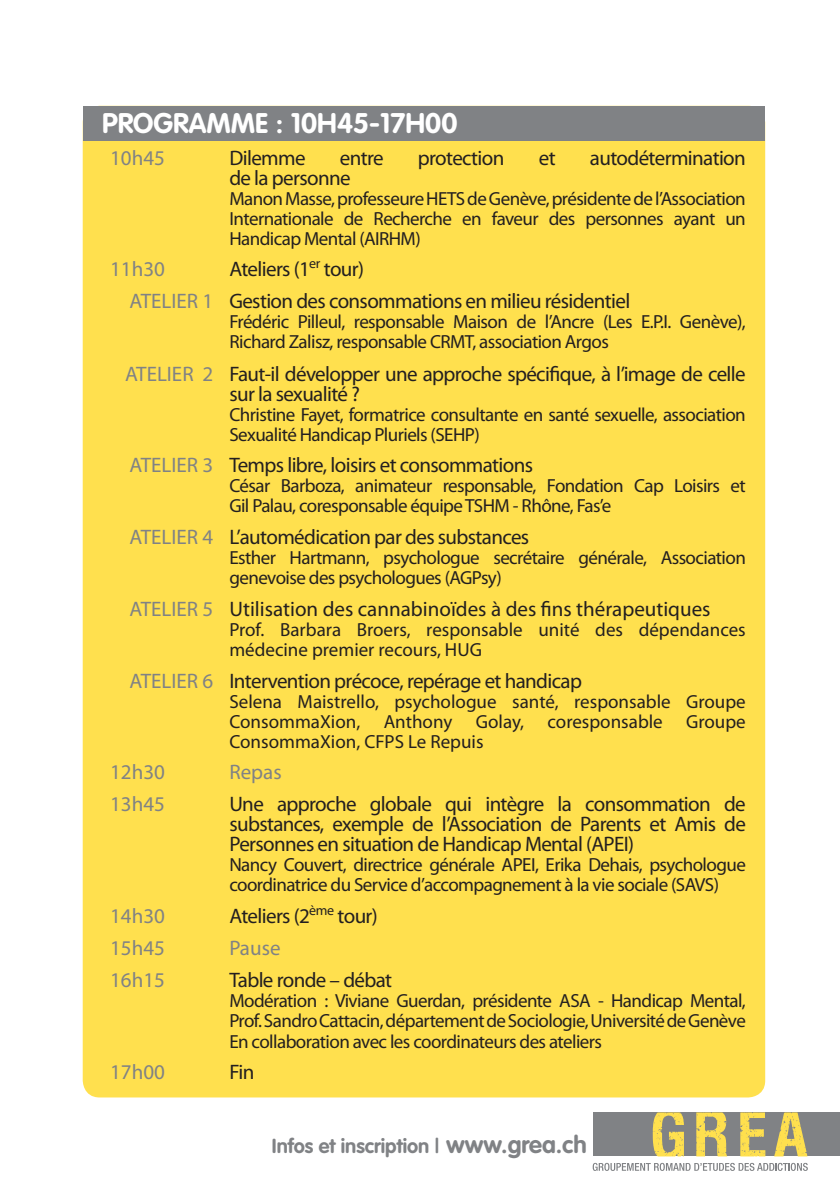
<style>
.page{position:relative;width:840px;height:1191px;background:#fff}
.page>*{position:absolute;margin:0;border:0;box-sizing:border-box;transform-origin:0 0}
.t1{font:700 28px "VAG Rounded";color:#fff}
.t2{font:21px/20px "Myriad Pro";letter-spacing:-.03em;color:#231f20}
.t3{font:21px "Myriad Pro";color:#231f20}
.t4{font:21px "Myriad Pro";color:#808285}
.t5{font:700 20px "VAG Rounded";color:#808285}
.t6{font:19px/20px "Myriad Pro";letter-spacing:-.03em;color:#231f20}
.t7{font:19px/20px "Myriad Pro";color:#231f20}
.s1{color:#808285}
.s2{font-size:24px}
</style>
<div class="page">
<div style="left:83px;top:106px;width:681px;height:991px;background:#ffe04e;border-radius:17px"></div>
<div style="left:83px;top:106px;width:681px;height:34px;background:#808285"></div>
<div style="left:714px;top:1112px;width:125px;height:44px;background:#808285"></div>
<div style="left:592px;top:1112px;width:215px;height:44px;background:#808285"></div>
<svg style="left:652px;top:1112px;width:31px;height:44px"></svg>
<svg style="left:696px;top:1112px;width:31px;height:44px"></svg>
<svg style="left:740px;top:1112px;width:25px;height:44px"></svg>
<svg style="left:774px;top:1112px;width:33px;height:44px"></svg>
<svg style="left:592px;top:1162px;width:215px;height:8px"></svg>
<h1 class="t1" style="left:102px;top:107px;width:356px">PROGRAMME : 10H45-17H00</h1>
<p class="t4" style="left:110px;top:145px;width:56px">10h45</p>
<p class="t2" style="left:229px;top:147px;width:78px">Dilemme</p>
<p class="t2" style="left:339px;top:147px;width:45px">entre</p>
<p class="t2" style="left:417px;top:147px;width:88px">protection</p>
<p class="t2" style="left:538px;top:147px;width:18px">et</p>
<p class="t2" style="left:589px;top:147px;width:157px">autodétermination</p>
<p class="t2" style="left:229px;top:167px;width:123px">de la personne</p>
<p class="t6" style="left:229px;top:188px;width:517px;text-align:justify">Manon Masse, professeure HETS de Genève, présidente de l’Association Internationale de Recherche en faveur des personnes ayant un Handicap Mental (AIRHM)</p>
<p class="t4" style="left:110px;top:256px;width:56px">11h30</p>
<p class="t2" style="left:129px;top:253px;width:502px;line-height:32px;text-indent:100px">Ateliers (1<sup>er</sup> tour)<br><span class="s1">ATELIER 1</span> Gestion des consommations en milieu résidentiel</p>
<p class="t6" style="left:229px;top:312px;width:517px">Frédéric Pilleul, responsable Maison de l’Ancre (Les E.P.I. Genève),<br>Richard Zalisz, responsable CRMT, association Argos</p>
<p class="t2" style="left:229px;top:363px;width:517px;text-indent:-104px"><span class="s1">ATELIER 2</span> Faut-il développer une approche spécifique, à l’image de celle sur la sexualité ?</p>
<p class="t6" style="left:229px;top:404px;width:517px">Christine Fayet, formatrice consultante en santé sexuelle, association<br>Sexualité Handicap Pluriels (SEHP)</p>
<p class="t2" style="left:129px;top:455px;width:405px"><span class="s1">ATELIER 3</span> Temps libre, loisirs et consommations</p>
<p class="t6" style="left:229px;top:475px;width:517px">César Barboza, animateur responsable, Fondation Cap Loisirs et<br>Gil Palau, coresponsable équipe TSHM - Rhône, Fas’e</p>
<p class="t2" style="left:129px;top:527px;width:401px"><span class="s1">ATELIER 4</span> L’automédication par des substances</p>
<p class="t6" style="left:229px;top:547px;width:517px">Esther Hartmann, psychologue secrétaire générale, Association genevoise des psychologues (AGPsy)</p>
<p class="t3" style="left:129px;top:596px;width:582px"><span class="s1">ATELIER 5</span> Utilisation des cannabinoïdes à des fins thérapeutiques</p>
<p class="t7" style="left:229px;top:619px;width:517px">Prof. Barbara Broers, responsable unité des dépendances médecine premier recours, HUG</p>
<p class="t2" style="left:129px;top:670px;width:454px"><span class="s1">ATELIER 6</span> Intervention précoce, repérage et handicap</p>
<p class="t6" style="left:229px;top:691px;width:517px;text-align:justify">Selena Maistrello, psychologue santé, responsable Groupe ConsommaXion, Anthony Golay, coresponsable Groupe ConsommaXion, CFPS Le Repuis</p>
<p class="t4" style="left:110px;top:759px;width:56px">12h30</p>
<p class="t4" style="left:229px;top:759px;width:54px">Repas</p>
<p class="t4" style="left:110px;top:791px;width:56px">13h45</p>
<p class="t2" style="left:229px;top:794px;width:517px;text-align:justify">Une approche globale qui intègre la consommation de substances, exemple de l’Association de Parents et Amis de Personnes en situation de Handicap Mental (APEI)</p>
<p class="t6" style="left:229px;top:854px;width:517px">Nancy Couvert, directrice générale APEI, Erika Dehais, psychologue coordinatrice du Service d’accompagnement à la vie sociale (SAVS)</p>
<p class="t4" style="left:110px;top:903px;width:56px">14h30</p>
<p class="t2" style="left:229px;top:905px;width:150px">Ateliers (2<sup>ème</sup> tour)</p>
<p class="t4" style="left:110px;top:934px;width:56px">15h45</p>
<p class="t4" style="left:229px;top:934px;width:53px">Pause</p>
<p class="t4" style="left:110px;top:966px;width:56px">16h15</p>
<p class="t2" style="left:229px;top:969px;width:164px">Table ronde – débat</p>
<p class="t6" style="left:229px;top:989px;width:517px;text-align:justify">Modération : Viviane Guerdan, présidente ASA - Handicap Mental, Prof. Sandro Cattacin, département de Sociologie, Université de Genève En collaboration avec les coordinateurs des ateliers</p>
<p class="t4" style="left:110px;top:1059px;width:56px">17h00</p>
<p class="t2" style="left:229px;top:1062px;width:26px">Fin</p>
<p class="t5" style="left:272px;top:1133px;width:316px">Infos et inscription | <span class="s2">www.grea.ch</span></p>
</div>
